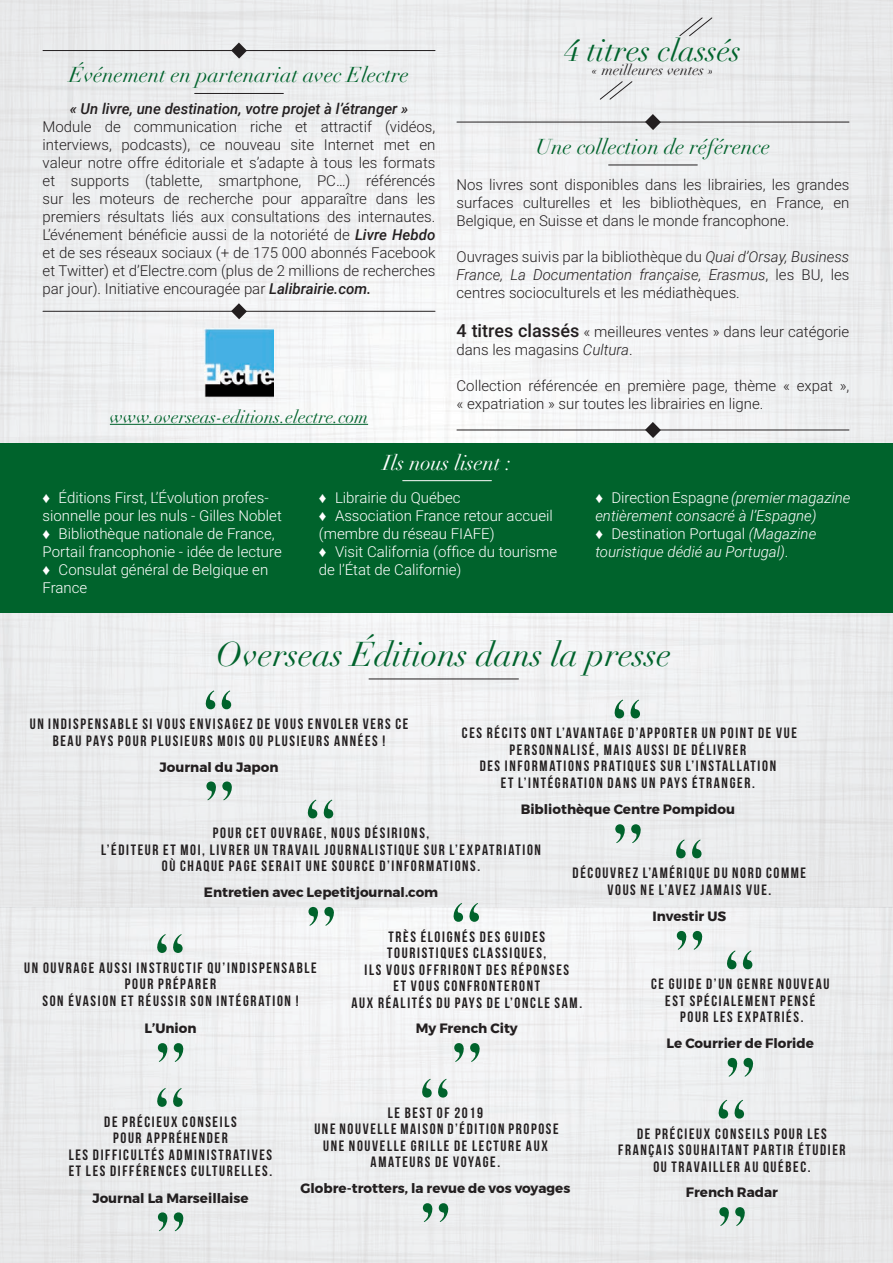
<style>
.page{position:relative;width:893px;height:1263px;background:#fff}
.page>*{position:absolute;margin:0;border:0;box-sizing:border-box;transform-origin:0 0}
.t1{font:79.95px/106.6px "Butler";color:#00632c}
.t2{font:italic 33.9px "Didot LT Std";color:#00632c}
.t3{font:italic 30.75px "Didot LT Std";color:#00632c}
.t4{font:italic 21.15px "Didot LT Std";color:#00632c}
.t5{font:italic 21.15px "Didot LT Std";color:#fff}
.t6{font:italic 18px "Didot LT Std";color:#00632c}
.t7{font:15px/16.5px "Bebas Neue";letter-spacing:.11em;color:#231f20;text-align:center}
.t8{font:300 15px/18px "Roboto";color:#231f20;text-align:justify}
.t9{font:300 15px/18px "Roboto";color:#fff}
.t10{font:italic 300 15px/18px "Roboto";color:#fff}
.t11{font:italic 500 15px "Roboto";color:#231f20}
.t12{font:italic 14.85px "Didot LT Std";color:#231f20}
.t13{font:700 13.5px "Montserrat";color:#231f20}
.s1{font-weight:500;font-style:italic}
.s2{font-style:italic}
.s3{font-weight:500;font-size:18px}
.s4{font-family:"Arial";font-weight:700}
.s5{font-family:"Arial";font-weight:700;font-style:normal}
.s6{font-style:normal}
</style>
<div class="page">
<img style="left:0;top:0;width:893px;height:1263px">
<hr style="left:369px;top:679px;width:149px;height:1px;background:#231f20">
<svg style="left:231px;top:43px;width:16px;height:16px"></svg>
<svg style="left:645px;top:114px;width:16px;height:16px"></svg>
<svg style="left:231px;top:303px;width:16px;height:16px"></svg>
<svg style="left:645px;top:422px;width:16px;height:16px"></svg>
<hr style="left:43px;top:50px;width:392px;height:1px;background:#231f20">
<hr style="left:457px;top:122px;width:392px;height:1px;background:#231f20">
<hr style="left:43px;top:311px;width:392px;height:1px;background:#231f20">
<hr style="left:457px;top:430px;width:392px;height:1px;background:#231f20">
<hr style="left:110px;top:424px;width:258px;height:1px;background:#00632c">
<hr style="left:195px;top:93px;width:88px;height:1px;background:#231f20">
<hr style="left:609px;top:165px;width:88px;height:1px;background:#231f20">
<img style="left:205px;top:329px;width:68px;height:68px">
<svg style="left:599px;top:81px;width:34px;height:19px"></svg>
<svg style="left:679px;top:17px;width:34px;height:19px"></svg>
<div style="left:0;top:444px;width:893px;height:169px;background:#00632c"></div>
<hr style="left:403px;top:480px;width:88px;height:1px;background:#fff">
<h3 class="t4" style="left:69px;top:62px;width:341px">Événement en partenariat avec Electre</h3>
<p class="t11" style="left:70px;top:98px;width:340px">« Un livre, une destination, votre projet à l’étranger »</p>
<p class="t8" style="left:43px;top:117px;width:394px">Module de communication riche et attractif (vidéos, interviews, podcasts), ce nouveau site Internet met en valeur notre offre éditoriale et s’adapte à tous les formats et supports (tablette, smartphone, PC…) référencés sur les moteurs de recherche pour apparaître dans les premiers résultats liés aux consultations des internautes.<br>L’événement bénéficie aussi de la notoriété de <span class="s1">Livre Hebdo </span>et de ses réseaux sociaux (+ de 175 000 abonnés Facebook et Twitter) et d’Electre.com (plus de 2 millions de recherches par jour). Initiative encouragée par <span class="s1">Lalibrairie.com.</span></p>
<p class="t6" style="left:110px;top:406px;width:260px">www.overseas-editions.electre.com</p>
<h3 class="t3" style="left:565px;top:32px;width:178px">4 titres classés</h3>
<p class="t12" style="left:592px;top:61px;width:123px">« meilleures ventes »</p>
<h3 class="t4" style="left:536px;top:134px;width:236px">Une collection de référence</h3>
<p class="t8" style="left:457px;top:175px;width:394px">Nos livres sont disponibles dans les librairies, les grandes surfaces culturelles et les bibliothèques, en France, en Belgique, en Suisse et dans le monde francophone.</p>
<p class="t8" style="left:457px;top:247px;width:394px">Ouvrages suivis par la bibliothèque du <span class="s2">Quai d’Orsay, Business France, La Documentation française, Erasmus</span>, les BU, les centres socioculturels et les médiathèques.</p>
<p class="t8" style="left:457px;top:322px;width:394px"><span class="s3">4 titres classés</span> « meilleures ventes » dans leur catégorie dans les magasins <span class="s2">Cultura</span>.</p>
<p class="t8" style="left:457px;top:376px;width:394px">Collection référencée en première page, thème « expat », « expatriation » sur toutes les librairies en ligne.</p>
<h3 class="t5" style="left:383px;top:450px;width:130px">Ils nous lisent :</h3>
<p class="t9" style="left:43px;top:488px;width:241px"><span class="s4">♦</span> Éditions First, L’Évolution profes&shy;sionnelle pour les nuls - Gilles Noblet <span class="s4">♦</span> Bibliothèque nationale de France,<br>Portail francophonie - idée de lecture <span class="s4">♦</span> Consulat général de Belgique en<br>France</p>
<p class="t9" style="left:319px;top:488px;width:240px"><span class="s4">♦</span> Librairie du Québec<br><span class="s4">♦</span> Association France retour accueil (membre du réseau FIAFE)<br><span class="s4">♦</span> Visit California (office du tourisme de l’État de Californie)</p>
<p class="t10" style="left:595px;top:488px;width:257px"><span class="s5">♦</span> <span class="s6">Direction Espagne</span> (premier magazine entièrement consacré à l’Espagne)<br><span class="s5">♦</span> <span class="s6">Destination Portugal</span> (Magazine touristique dédié au Portugal)<span class="s6">.</span></p>
<h2 class="t2" style="left:216px;top:634px;width:457px">Overseas Éditions dans la presse</h2>
<h1 class="t1" style="left:202px;top:673px;width:36px;line-height:90.3px">“ ”</h1>
<h1 class="t1" style="left:610px;top:666px;width:36px;line-height:123.9px">“ ”</h1>
<p class="t7" style="left:30px;top:716px;width:380px">UN INDISPENSABLE SI VOUS ENVISAGEZ DE VOUS ENVOLER VERS CE<br>BEAU PAYS POUR PLUSIEURS MOIS OU PLUSIEURS ANNÉES !</p>
<p class="t7" style="left:462px;top:725px;width:336px">CES RÉCITS ONT L’AVANTAGE D’APPORTER UN POINT DE VUE PERSONNALISÉ, MAIS AUSSI DE DÉLIVRER<br>DES INFORMATIONS PRATIQUES SUR L’INSTALLATION<br>ET L’INTÉGRATION DANS UN PAYS ÉTRANGER.</p>
<p class="t13" style="left:160px;top:756px;width:120px">Journal du Japon</p>
<h1 class="t1" style="left:304px;top:774px;width:36px">“ ”</h1>
<p class="t13" style="left:521px;top:799px;width:216px">Bibliothèque Centre Pompidou</p>
<p class="t7" style="left:101px;top:825px;width:441px">POUR CET OUVRAGE, NOUS DÉSIRIONS,<br>L’ÉDITEUR ET MOI, LIVRER UN TRAVAIL JOURNALISTIQUE SUR L’EXPATRIATION<br>OÙ CHAQUE PAGE SERAIT UNE SOURCE D’INFORMATIONS.</p>
<h1 class="t1" style="left:672px;top:822px;width:36px;line-height:90.8px">“ ”</h1>
<p class="t7" style="left:573px;top:865px;width:235px">DÉCOUVREZ L’AMÉRIQUE DU NORD COMME<br>VOUS NE L’AVEZ JAMAIS VUE.</p>
<p class="t13" style="left:204px;top:881px;width:236px">Entretien avec Lepetitjournal.com</p>
<p class="t7" style="left:351px;top:928px;width:232px">TRÈS ÉLOIGNÉS DES GUIDES<br>TOURISTIQUES CLASSIQUES,<br>ILS VOUS OFFRIRONT DES RÉPONSES<br>ET VOUS CONFRONTERONT<br>AUX RÉALITÉS DU PAYS DE L’ONCLE SAM.</p>
<h1 class="t1" style="left:449px;top:861px;width:36px;line-height:139.4px">“ ”</h1>
<p class="t13" style="left:652px;top:905px;width:75px">Investir US</p>
<h1 class="t1" style="left:153px;top:908px;width:36px;line-height:108.3px">“ ”</h1>
<h1 class="t1" style="left:723px;top:925px;width:36px">“ ”</h1>
<p class="t7" style="left:24px;top:959px;width:294px">UN OUVRAGE AUSSI INSTRUCTIF QU’INDISPENSABLE<br>POUR PRÉPARER<br>SON ÉVASION ET RÉUSSIR SON INTÉGRATION !</p>
<p class="t7" style="left:651px;top:975px;width:180px">CE GUIDE D’UN GENRE NOUVEAU<br>EST SPÉCIALEMENT PENSÉ<br>POUR LES EXPATRIÉS.</p>
<p class="t13" style="left:144px;top:1017px;width:54px">L’Union</p>
<p class="t13" style="left:416px;top:1017px;width:103px">My French City</p>
<p class="t13" style="left:667px;top:1032px;width:149px">Le Courrier de Floride</p>
<h1 class="t1" style="left:153px;top:1054px;width:36px;line-height:123.6px">“ ”</h1>
<p class="t7" style="left:69px;top:1113px;width:205px">DE PRÉCIEUX CONSEILS<br>POUR APPRÉHENDER<br>LES DIFFICULTÉS ADMINISTRATIVES<br>ET LES DIFFÉRENCES CULTURELLES.</p>
<p class="t13" style="left:92px;top:1187px;width:158px">Journal La Marseillaise</p>
<h1 class="t1" style="left:418px;top:1045px;width:36px;line-height:123.8px">“ ”</h1>
<p class="t7" style="left:314px;top:1104px;width:246px">LE BEST OF 2019<br>UNE NOUVELLE MAISON D’ÉDITION PROPOSE<br>UNE NOUVELLE GRILLE DE LECTURE AUX<br>AMATEURS DE VOYAGE.</p>
<p class="t13" style="left:301px;top:1178px;width:271px">Globre-trotters, la revue de vos voyages</p>
<h1 class="t1" style="left:714px;top:1074px;width:36px">“ ”</h1>
<p class="t7" style="left:618px;top:1125px;width:229px">DE PRÉCIEUX CONSEILS POUR LES<br>FRANÇAIS SOUHAITANT PARTIR ÉTUDIER<br>OU TRAVAILLER AU QUÉBEC.</p>
<p class="t13" style="left:686px;top:1182px;width:94px">French Radar</p>
</div>
